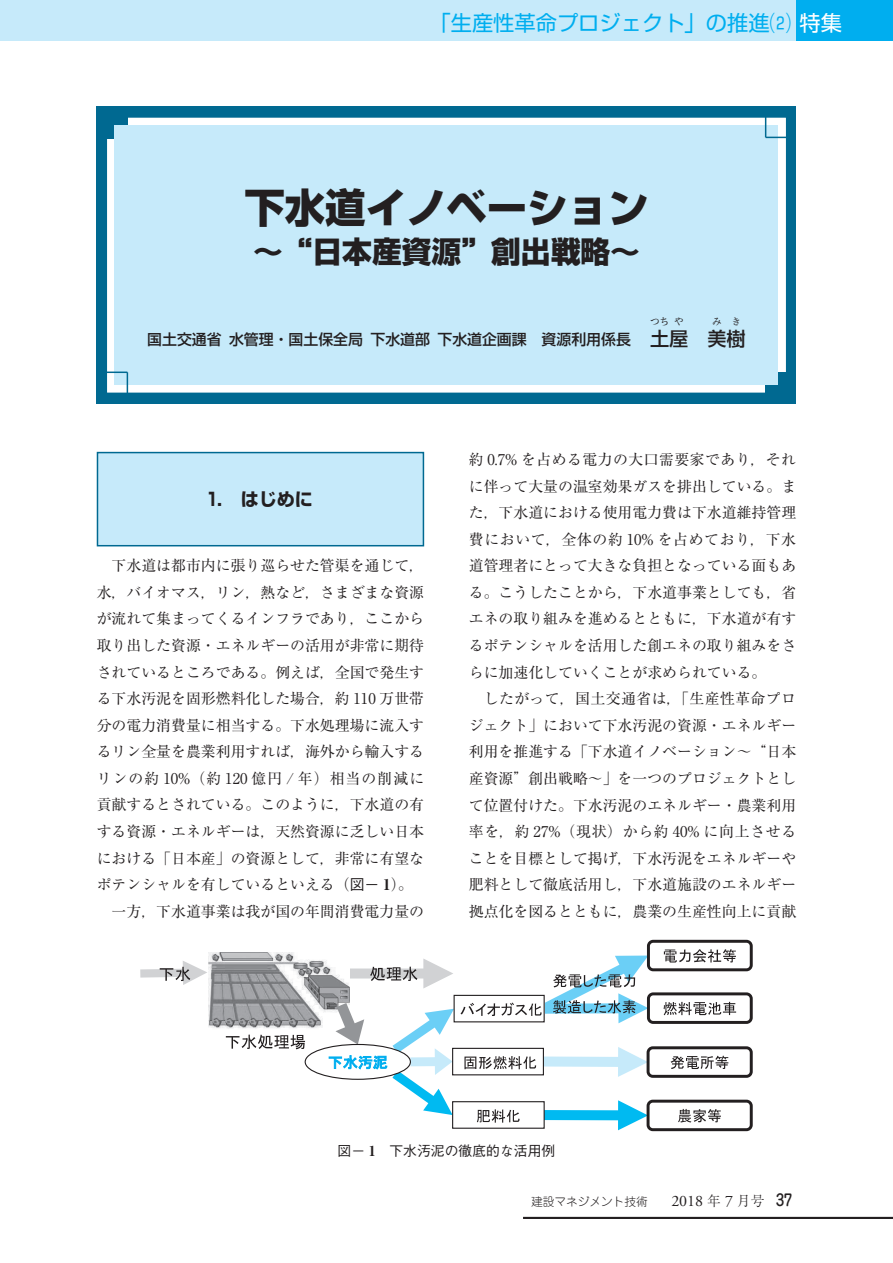
<style>
.page{position:relative;width:893px;height:1263px;background:#fff}
.page>*{position:absolute;margin:0;border:0;box-sizing:border-box;transform-origin:0 0}
.t1{font:800 40.35px "Shin Go Pr 6 N";color:#231f20}
.t2{font:800 29.7px "Shin Go Pr 6 N";color:#231f20}
.t3{font:21.3px "Shin Go Pr 6 N";color:#00aeef}
.t4{font:500 19.2px "Shin Go Pr 6 N";color:#231f20}
.t5{font:700 18px "Shin Go Pr 6 N";color:#231f20}
.t6{font:14.85px/26.5px "Ryumin Pr 6 N";color:#231f20;text-align:justify}
.t7{font:500 14.85px "Shin Go Pr 6 N";color:#231f20}
.t8{font:14.85px "Ryumin Pr 6 N";letter-spacing:.07em;color:#231f20}
.t9{font:500 13.8px "Gothic BBB Pr 6 N";color:#231f20}
.t10{font:300 11.7px "Jun 101 Pro";color:#231f20}
.t11{font:9.6px "Ryumin Pr 6 N";color:#231f20}
.s1{color:#fff}
.s2{font-size:19.2px}
.s3{font-family:"Gothic BBB Pr 6 N";font-weight:500}
.s4{font-weight:800}
.s5{font-family:"Ryumin Pr 6 N";font-weight:800}
.s6{font-family:"Adobe Garamond Pro";font-weight:400;font-size:15.9px}
.s7{font-family:"Ryumin Pr 6 N";font-size:13.8px}
.s8{font-family:"Jun 34 Pro";font-weight:500;font-size:15.9px}
</style>
<div class="page">
<div style="left:795px;top:0;width:98px;height:40px;background:#00aeef"></div>
<div style="left:0;top:0;width:795px;height:40px;background:#c6eafa"></div>
<div style="left:97px;top:106px;width:699px;height:298px;background:#006991"></div>
<div style="left:106px;top:117px;width:681px;height:276px;background:#fff"></div>
<div style="left:106px;top:116px;width:681px;height:278px;border:2px solid #006991"></div>
<div style="left:765px;top:372px;width:22px;height:21px;background:#006991"></div>
<div style="left:106px;top:117px;width:22px;height:21px;background:#006991"></div>
<div style="left:115px;top:125px;width:663px;height:260px;background:#c6eafa"></div>
<svg style="left:127px;top:372px;width:1px;height:22px"></svg>
<hr style="left:106px;top:371px;width:21px;height:2px;background:#006991">
<svg style="left:765px;top:116px;width:22px;height:22px"></svg>
<div style="left:97px;top:453px;width:326px;height:93px;background:#c6eafa"></div>
<div style="left:97px;top:452px;width:327px;height:94px;border:2px solid #006991"></div>
<svg style="left:226px;top:1035px;width:79px;height:14px"></svg>
<div style="left:543px;top:1056px;width:80px;height:11px;background:#c6eafa"></div>
<svg style="left:618px;top:1047px;width:30px;height:30px"></svg>
<div style="left:544px;top:1110px;width:79px;height:10px;background:#00baf1"></div>
<svg style="left:618px;top:1100px;width:30px;height:30px"></svg>
<svg style="left:140px;top:961px;width:67px;height:24px"></svg>
<img style="left:209px;top:953px;width:119px;height:76px">
<div style="left:647px;top:1100px;width:106px;height:31px;border:3px solid #231f20;border-radius:5px"></div>
<svg style="left:678px;top:1109px;width:43px;height:14px"></svg>
<div style="left:647px;top:940px;width:106px;height:31px;border:3px solid #231f20;border-radius:5px"></div>
<svg style="left:664px;top:949px;width:72px;height:13px"></svg>
<div style="left:647px;top:1046px;width:106px;height:32px;border:3px solid #231f20;border-radius:5px"></div>
<svg style="left:671px;top:1056px;width:57px;height:13px"></svg>
<div style="left:647px;top:992px;width:106px;height:32px;border:3px solid #231f20;border-radius:5px"></div>
<svg style="left:664px;top:1002px;width:72px;height:13px"></svg>
<svg style="left:328px;top:959px;width:126px;height:156px"></svg>
<div style="left:452px;top:1101px;width:93px;height:28px;border:1px solid #231f20"></div>
<svg style="left:477px;top:1109px;width:43px;height:13px"></svg>
<div style="left:452px;top:1048px;width:92px;height:27px;border:1px solid #231f20"></div>
<svg style="left:464px;top:1056px;width:72px;height:13px"></svg>
<svg style="left:460px;top:953px;width:188px;height:70px"></svg>
<hr style="left:523px;top:1217px;width:370px;height:2px;background:#231f20">
<h3 class="t3" style="left:429px;top:6px;width:414px">「生産性革命プロジェクト」の推進⑵ <span class="s1">特集</span></h3>
<h1 class="t1" style="left:244px;top:176px;width:405px">下水道イノベーション</h1>
<h2 class="t2" style="left:253px;top:228px;width:388px">〜“日本産資源”創出戦略〜</h2>
<p class="t11" style="left:650px;top:314px;width:21px">つち</p>
<p class="t11" style="left:674px;top:314px;width:11px">や</p>
<p class="t11" style="left:712px;top:314px;width:11px">み</p>
<p class="t11" style="left:731px;top:314px;width:11px">き</p>
<p class="t4" style="left:669px;top:323px;width:78px">屋　美樹</p>
<p class="t7" style="left:147px;top:327px;width:523px">国土交通省 水管理・国土保全局 下水道部 下水道企画課　資源利用係長<span class="s2">　土</span></p>
<p class="t5" style="left:208px;top:485px;width:107px">1.　はじめに</p>
<p class="t6" style="left:112px;top:552px;width:314px">下水道は都市内に張り巡らせた管渠を通じて，</p>
<p class="t6" style="left:97px;top:578px;width:329px">水，バイオマス，リン，熱など，さまざまな資源</p>
<p class="t6" style="left:97px;top:605px;width:329px">が流れて集まってくるインフラであり，ここから</p>
<p class="t6" style="left:97px;top:631px;width:329px">取り出した資源・エネルギーの活用が非常に期待</p>
<p class="t6" style="left:97px;top:658px;width:329px">されているところである。例えば，全国で発生す</p>
<p class="t6" style="left:97px;top:684px;width:329px">る下水汚泥を固形燃料化した場合，約 110 万世帯</p>
<p class="t6" style="left:97px;top:711px;width:329px">分の電力消費量に相当する。下水処理場に流入す</p>
<p class="t6" style="left:97px;top:738px;width:329px">るリン全量を農業利用すれば，海外から輸入する</p>
<p class="t8" style="left:97px;top:767px;width:329px">リンの約 10%（約 120 億円 / 年）相当の削減に</p>
<p class="t6" style="left:97px;top:791px;width:329px">貢献するとされている。このように，下水道の有</p>
<p class="t6" style="left:97px;top:817px;width:329px">する資源・エネルギーは，天然資源に乏しい日本</p>
<p class="t6" style="left:97px;top:844px;width:329px">における「日本産」の資源として，非常に有望な</p>
<p class="t6" style="left:97px;top:871px;width:318px">ポテンシャルを有しているといえる（<span class="s3">図－</span> <span class="s4">1</span>）。</p>
<p class="t6" style="left:112px;top:897px;width:314px">一方，下水道事業は我が国の年間消費電力量の</p>
<p class="t6" style="left:469px;top:445px;width:329px">約 0.7% を占める電力の大口需要家であり，それに伴って大量の温室効果ガスを排出している。また，下水道における使用電力費は下水道維持管理費において，全体の約 10% を占めており，下水道管理者にとって大きな負担となっている面もある。こうしたことから，下水道事業としても，省エネの取り組みを進めるとともに，下水道が有するポテンシャルを活用した創エネの取り組みをさらに加速化していくことが求められている。</p>
<p class="t6" style="left:469px;top:685px;width:329px;text-indent:15px">したがって，国土交通省は，「生産性革命プロジェクト」において下水汚泥の資源・エネルギー利用を推進する「下水道イノベーション〜“日本産資源”創出戦略〜」を一つのプロジェクトとして位置付けた。下水汚泥のエネルギー・農業利用率を，約 27%（現状）から約 40% に向上させることを目標として掲げ，下水汚泥をエネルギーや肥料として徹底活用し，下水道施設のエネルギー拠点化を図るとともに，農業の生産性向上に貢献</p>
<p class="t9" style="left:338px;top:1140px;width:219px">図－ <span class="s5">1</span>　下水汚泥の徹底的な活用例</p>
<p class="t10" style="left:531px;top:1192px;width:262px">建設マネジメント技術　　<span class="s6">2018</span> <span class="s7">年</span> <span class="s6">7</span> <span class="s7">月号</span> <span class="s8">37</span></p>
</div>
